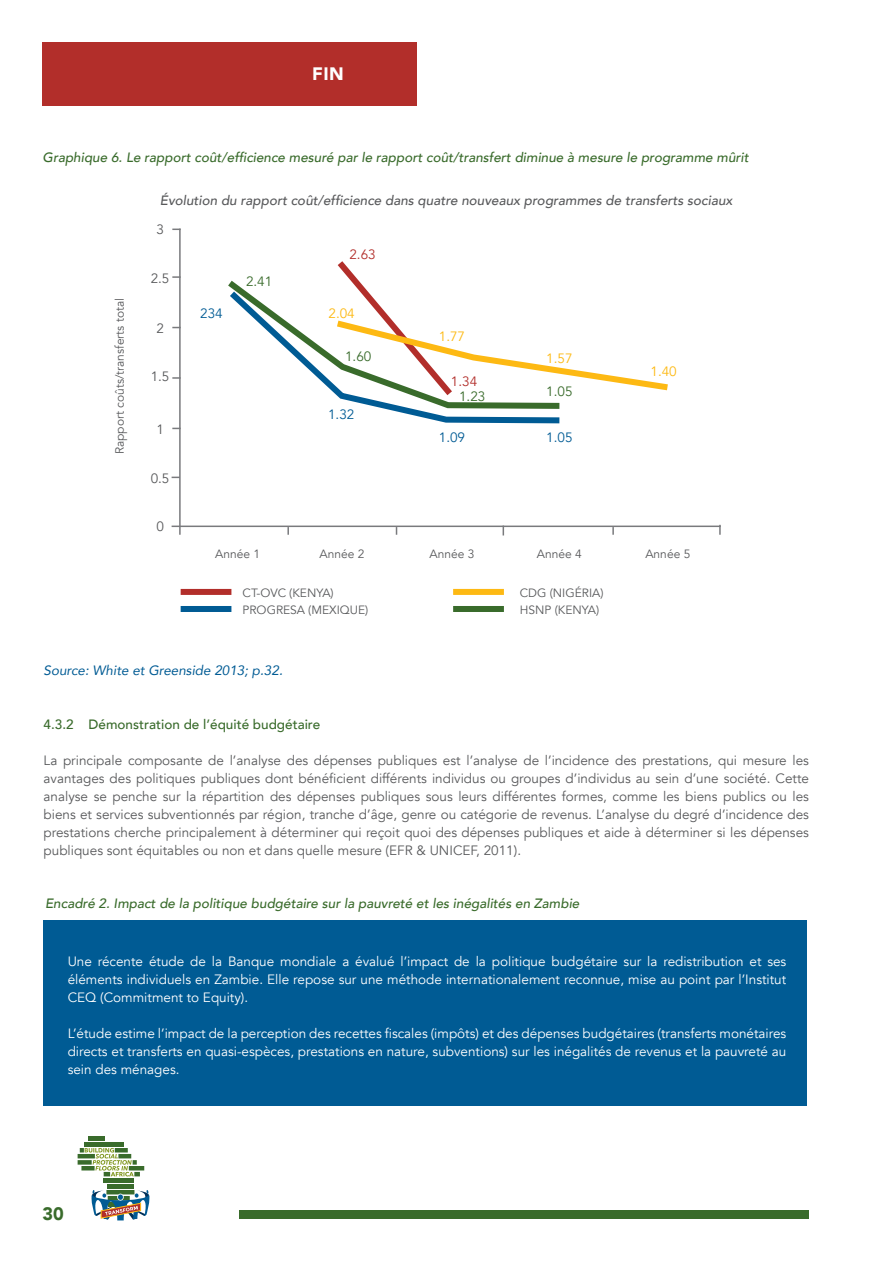
<style>
.page{position:relative;width:893px;height:1263px;background:#fff}
.page>*{position:absolute;margin:0;border:0;box-sizing:border-box;transform-origin:0 0}
.t1{font:900 18px "Avenir";color:#fff}
.t2{font:900 18px "Avenir";color:#396b2b}
.t3{font:13.5px/18px "Avenir";color:#58595b;text-align:justify}
.t4{font:13.5px/18px "Avenir";color:#fff;text-align:justify}
.t5{font:italic 500 13.5px "Avenir";color:#396b2b}
.t6{font:italic 500 13.5px "Avenir";color:#58595b}
.t7{font:500 13.5px "Avenir";color:#396b2b}
.t8{font:italic 13.5px "Avenir";color:#005b94}
.t9{font:13.5px "Avenir";color:#396b2b}
.t10{font:13.5px "Avenir";color:#fdb913}
.t11{font:13.5px "Avenir";color:#005b94}
.t12{font:13.5px "Avenir";color:#b22e2a}
.t13{font:12px/17.1px "Avenir";color:#58595b}
</style>
<div class="page">
<div style="left:43px;top:43px;width:374px;height:63px;background:#b22e2a"></div>
<div style="left:239px;top:1211px;width:570px;height:8px;background:#396b2b"></div>
<hr style="left:108px;top:1184px;width:26px;height:4px;background:#396b2b">
<hr style="left:104px;top:1178px;width:30px;height:4px;background:#396b2b">
<hr style="left:129px;top:1166px;width:15px;height:4px;background:#396b2b">
<hr style="left:78px;top:1154px;width:17px;height:4px;background:#396b2b">
<hr style="left:85px;top:1142px;width:39px;height:4px;background:#396b2b">
<hr style="left:88px;top:1136px;width:16px;height:4px;background:#396b2b">
<svg style="left:80px;top:1148px;width:60px;height:28px"></svg>
<svg style="left:91px;top:1190px;width:59px;height:30px"></svg>
<hr style="left:179px;top:229px;width:2px;height:306px;background:#797a7d">
<svg style="left:287px;top:527px;width:2px;height:8px"></svg>
<svg style="left:612px;top:527px;width:2px;height:8px"></svg>
<svg style="left:719px;top:525px;width:2px;height:10px"></svg>
<hr style="left:172px;top:526px;width:549px;height:1px;background:#797a7d">
<svg style="left:172px;top:377px;width:9px;height:2px"></svg>
<svg style="left:172px;top:276px;width:9px;height:2px"></svg>
<svg style="left:399px;top:412px;width:161px;height:12px"></svg>
<svg style="left:228px;top:280px;width:332px;height:132px"></svg>
<svg style="left:330px;top:261px;width:338px;height:141px"></svg>
<div style="left:181px;top:589px;width:50px;height:6px;background:#b22e2a"></div>
<div style="left:181px;top:606px;width:50px;height:6px;background:#005b94"></div>
<div style="left:453px;top:589px;width:51px;height:6px;background:#fdb913"></div>
<div style="left:453px;top:606px;width:51px;height:6px;background:#396b2b"></div>
<div style="left:43px;top:920px;width:764px;height:186px;background:#005b94"></div>
<h1 class="t1" style="left:312px;top:58px;width:33px">FIN</h1>
<p class="t5" style="left:43px;top:150px;width:708px">Graphique 6. Le rapport coût/efficience mesuré par le rapport coût/transfert diminue à mesure le programme mûrit</p>
<p class="t6" style="left:160px;top:192px;width:574px">Évolution du rapport coût/efficience dans quatre nouveaux programmes de transferts sociaux</p>
<p class="t13" style="left:111px;top:454px;width:158px;rotate:-90deg">Rapport coûts/transferts total</p>
<p class="t3" style="left:156px;top:221px;width:9px">3</p>
<p class="t3" style="left:151px;top:270px;width:20px">2.5</p>
<p class="t3" style="left:156px;top:320px;width:9px">2</p>
<p class="t3" style="left:151px;top:368px;width:20px">1.5</p>
<p class="t3" style="left:156px;top:420px;width:9px">1</p>
<p class="t3" style="left:151px;top:469px;width:20px">0.5</p>
<p class="t3" style="left:156px;top:518px;width:9px">0</p>
<p class="t11" style="left:200px;top:305px;width:24px">234</p>
<p class="t9" style="left:246px;top:273px;width:28px">2.41</p>
<p class="t12" style="left:349px;top:246px;width:28px">2.63</p>
<p class="t10" style="left:328px;top:305px;width:28px">2.04</p>
<p class="t9" style="left:345px;top:348px;width:28px">1.60</p>
<p class="t11" style="left:328px;top:406px;width:28px">1.32</p>
<p class="t10" style="left:439px;top:328px;width:28px">1.77</p>
<p class="t12" style="left:451px;top:373px;width:28px">1.34</p>
<p class="t9" style="left:459px;top:388px;width:28px">1.23</p>
<p class="t10" style="left:546px;top:350px;width:28px">1.57</p>
<p class="t9" style="left:546px;top:383px;width:28px">1.05</p>
<p class="t11" style="left:439px;top:429px;width:28px">1.09</p>
<p class="t11" style="left:546px;top:429px;width:28px">1.05</p>
<p class="t10" style="left:650px;top:363px;width:28px">1.40</p>
<p class="t13" style="left:215px;top:545px;width:46px">Année 1</p>
<p class="t13" style="left:320px;top:545px;width:46px">Année 2</p>
<p class="t13" style="left:429px;top:545px;width:46px">Année 3</p>
<p class="t13" style="left:537px;top:545px;width:46px">Année 4</p>
<p class="t13" style="left:645px;top:545px;width:46px">Année 5</p>
<p class="t13" style="left:243px;top:584px;width:127px">CT-OVC (KENYA)<br>PROGRESA (MEXIQUE)</p>
<p class="t13" style="left:520px;top:584px;width:85px">CDG (NIGÉRIA)<br>HSNP (KENYA)</p>
<p class="t8" style="left:44px;top:662px;width:241px">Source: White et Greenside 2013; p.32.</p>
<p class="t7" style="left:44px;top:712px;width:278px">4.3.2 Démonstration de l’équité budgétaire</p>
<p class="t3" style="left:44px;top:751px;width:767px">La principale composante de l’analyse des dépenses publiques est l’analyse de l’incidence des prestations, qui mesure les avantages des politiques publiques dont bénéficient différents individus ou groupes d’individus au sein d’une société. Cette analyse se penche sur la répartition des dépenses publiques sous leurs différentes formes, comme les biens publics ou les biens et services subventionnés par région, tranche d’âge, genre ou catégorie de revenus. L’analyse du degré d’incidence des prestations cherche principalement à déterminer qui reçoit quoi des dépenses publiques et aide à déterminer si les dépenses publiques sont équitables ou non et dans quelle mesure (EFR &amp; UNICEF, 2011).</p>
<p class="t5" style="left:45px;top:895px;width:536px">Encadré 2. Impact de la politique budgétaire sur la pauvreté et les inégalités en Zambie</p>
<p class="t4" style="left:68px;top:952px;width:720px">Une récente étude de la Banque mondiale a évalué l’impact de la politique budgétaire sur la redistribution et ses éléments individuels en Zambie. Elle repose sur une méthode internationalement reconnue, mise au point par l’Institut CEQ (Commitment to Equity).</p>
<p class="t4" style="left:68px;top:1024px;width:720px">L’étude estime l’impact de la perception des recettes fiscales (impôts) et des dépenses budgétaires (transferts monétaires directs et transferts en quasi-espèces, prestations en nature, subventions) sur les inégalités de revenus et la pauvreté au sein des ménages.</p>
<h1 class="t2" style="left:43px;top:1198px;width:23px">30</h1>
</div>
